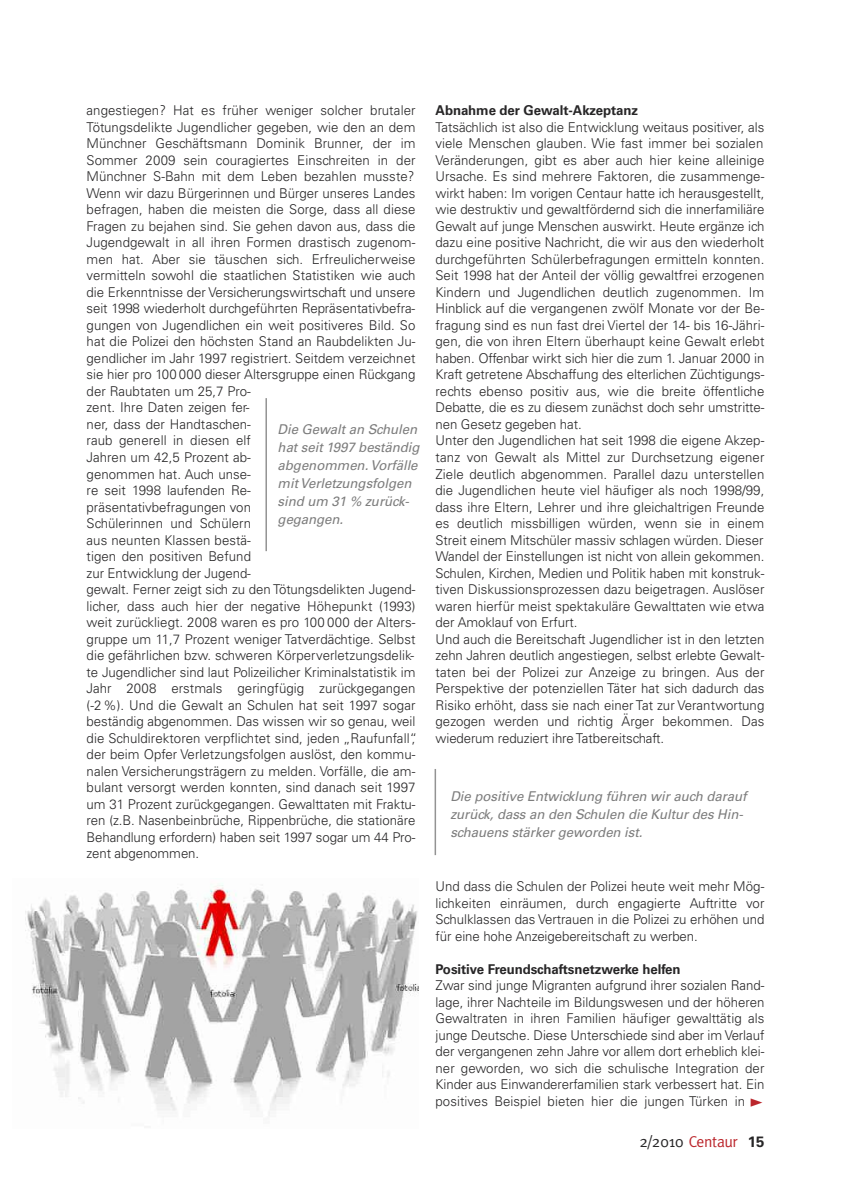
<style>
.page{position:relative;width:851px;height:1191px;background:#fff}
.page>*{position:absolute;margin:0;border:0;box-sizing:border-box;transform-origin:0 0}
.t1{font:15.75px "Meta";letter-spacing:-.02em;color:#bb262c}
.t2{font:300 13.5px/16.5px "Univers LT";letter-spacing:.005em;color:#272627}
.t3{font:italic 13.5px/18px "Univers LT";letter-spacing:-.005em;color:#7d7d7d}
.t4{font:700 13.5px "Univers LT";letter-spacing:-.005em;color:#272627}
.s1{color:#272627}
.s2{font-family:"Univers LT";font-weight:700;font-size:15px;color:#272627}
</style>
<div class="page">
<img style="left:25px;top:883px;width:393px;height:233px">
<hr style="left:434px;top:769px;width:2px;height:86px;background:#939393">
<hr style="left:265px;top:398px;width:2px;height:153px;background:#939393">
<p class="t2" style="left:87px;top:103px;width:332px">angestiegen? Hat es früher weniger solcher brutaler Tötungsdelikte Jugendlicher gegeben, wie den an dem Münchner Geschäftsmann Dominik Brunner, der im Sommer 2009 sein couragiertes Einschreiten in der Münchner S-Bahn mit dem Leben bezahlen musste?<br>Wenn wir dazu Bürgerinnen und Bürger unseres Landes befragen, haben die meisten die Sorge, dass all diese Fragen zu bejahen sind. Sie gehen davon aus, dass die Jugendgewalt in all ihren Formen drastisch zugenom&shy;men hat. Aber sie täuschen sich. Erfreulicherweise vermitteln sowohl die staatlichen Statistiken wie auch die Erkenntnisse der Versicherungswirtschaft und unsere seit 1998 wiederholt durchgeführten Repräsentativbefra&shy;gungen von Jugendlichen ein weit positiveres Bild. So hat die Polizei den höchsten Stand an Raubdelikten Ju&shy;gendlicher im Jahr 1997 registriert. Seitdem verzeichnet sie hier pro 100 000 dieser Altersgruppe einen Rückgang der Raubtaten um 25,7 Pro-<br>zent. Ihre Daten zeigen fer-<br>ner, dass der Handtaschen-<br>raub generell in diesen elf<br>Jahren um 42,5 Prozent ab-<br>genommen hat. Auch unse-<br>re seit 1998 laufenden Re-<br>präsentativbefragungen von<br>Schülerinnen und Schülern<br>aus neunten Klassen bestä-<br>tigen den positiven Befund<br>zur Entwicklung der Jugend-<br>gewalt. Ferner zeigt sich zu den Tötungsdelikten Jugend&shy;licher, dass auch hier der negative Höhepunkt (1993) weit zurückliegt. 2008 waren es pro 100 000 der Alters&shy;gruppe um 11,7 Prozent weniger Tatverdächtige. Selbst die gefährlichen bzw. schweren Körperverletzungsdelik&shy;te Jugendlicher sind laut Polizeilicher Kriminalstatistik im Jahr 2008 erstmals geringfügig zurückgegangen (-2%). Und die Gewalt an Schulen hat seit 1997 sogar beständig abgenommen. Das wissen wir so genau, weil die Schuldirektoren verpflichtet sind, jeden „Raufunfall“, der beim Opfer Verletzungsfolgen auslöst, den kommu&shy;nalen Versicherungsträgern zu melden. Vorfälle, die am&shy;bulant versorgt werden konnten, sind danach seit 1997 um 31 Prozent zurückgegangen. Gewalttaten mit Fraktu&shy;ren (z.B. Nasenbeinbrüche, Rippenbrüche, die stationäre Behandlung erfordern) haben seit 1997 sogar um 44 Pro&shy;zent abgenommen.</p>
<p class="t4" style="left:435px;top:106px;width:204px">Abnahme der Gewalt-Akzeptanz</p>
<p class="t2" style="left:435px;top:120px;width:330px">Tatsächlich ist also die Entwicklung weitaus positiver, als viele Menschen glauben. Wie fast immer bei sozialen Veränderungen, gibt es aber auch hier keine alleinige Ursache. Es sind mehrere Faktoren, die zusammenge&shy;wirkt haben: Im vorigen Centaur hatte ich herausgestellt, wie destruktiv und gewaltfördernd sich die innerfamiliäre Gewalt auf junge Menschen auswirkt. Heute ergänze ich dazu eine positive Nachricht, die wir aus den wiederholt durchgeführten Schülerbefragungen ermitteln konnten.<br>Seit 1998 hat der Anteil der völlig gewaltfrei erzogenen Kindern und Jugendlichen deutlich zugenommen. Im Hinblick auf die vergangenen zwölf Monate vor der Be&shy;fragung sind es nun fast drei Viertel der 14- bis 16-Jähri&shy;gen, die von ihren Eltern überhaupt keine Gewalt erlebt haben. Offenbar wirkt sich hier die zum 1. Januar 2000 in Kraft getretene Abschaffung des elterlichen Züchtigungs&shy;rechts ebenso positiv aus, wie die breite öffentliche Debatte, die es zu diesem zunächst doch sehr umstritte&shy;nen Gesetz gegeben hat.<br>Unter den Jugendlichen hat seit 1998 die eigene Akzep&shy;tanz von Gewalt als Mittel zur Durchsetzung eigener Ziele deutlich abgenommen. Parallel dazu unterstellen die Jugendlichen heute viel häufiger als noch 1998/99, dass ihre Eltern, Lehrer und ihre gleichaltrigen Freunde es deutlich missbilligen würden, wenn sie in einem Streit einem Mitschüler massiv schlagen würden. Dieser Wandel der Einstellungen ist nicht von allein gekommen.<br>Schulen, Kirchen, Medien und Politik haben mit konstruk&shy;tiven Diskussionsprozessen dazu beigetragen. Auslöser waren hierfür meist spektakuläre Gewalttaten wie etwa der Amoklauf von Erfurt.<br>Und auch die Bereitschaft Jugendlicher ist in den letzten zehn Jahren deutlich angestiegen, selbst erlebte Gewalt&shy;taten bei der Polizei zur Anzeige zu bringen. Aus der Perspektive der potenziellen Täter hat sich dadurch das Risiko erhöht, dass sie nach einer Tat zur Verantwortung gezogen werden und richtig Ärger bekommen. Das wiederum reduziert ihre Tatbereitschaft.</p>
<p class="t3" style="left:277px;top:421px;width:143px">Die Gewalt an Schulen hat seit 1997 beständig abgenommen. Vorfälle mit Verletzungsfolgen sind um 31 % zurück&shy;gegangen.</p>
<p class="t3" style="left:450px;top:788px;width:297px">Die positive Entwicklung führen wir auch darauf zurück, dass an den Schulen die Kultur des Hin&shy;schauens stärker geworden ist.</p>
<p class="t2" style="left:435px;top:879px;width:330px;text-align:justify">Und dass die Schulen der Polizei heute weit mehr Mög&shy;lichkeiten einräumen, durch engagierte Auftritte vor Schulklassen das Vertrauen in die Polizei zu erhöhen und für eine hohe Anzeigebereitschaft zu werben.</p>
<p class="t4" style="left:435px;top:964px;width:246px">Positive Freundschaftsnetzwerke helfen</p>
<p class="t2" style="left:435px;top:978px;width:330px;text-align:justify">Zwar sind junge Migranten aufgrund ihrer sozialen Rand&shy;lage, ihrer Nachteile im Bildungswesen und der höheren Gewaltraten in ihren Familien häufiger gewalttätig als junge Deutsche. Diese Unterschiede sind aber im Verlauf der vergangenen zehn Jahre vor allem dort erheblich klei&shy;ner geworden, wo sich die schulische Integration der Kinder aus Einwandererfamilien stark verbessert hat. Ein positives Beispiel bieten hier die jungen Türken in</p>
<p class="t1" style="left:639px;top:1132px;width:126px"><span class="s1">2/2010</span> Centaur <span class="s2">15</span></p>
</div>
